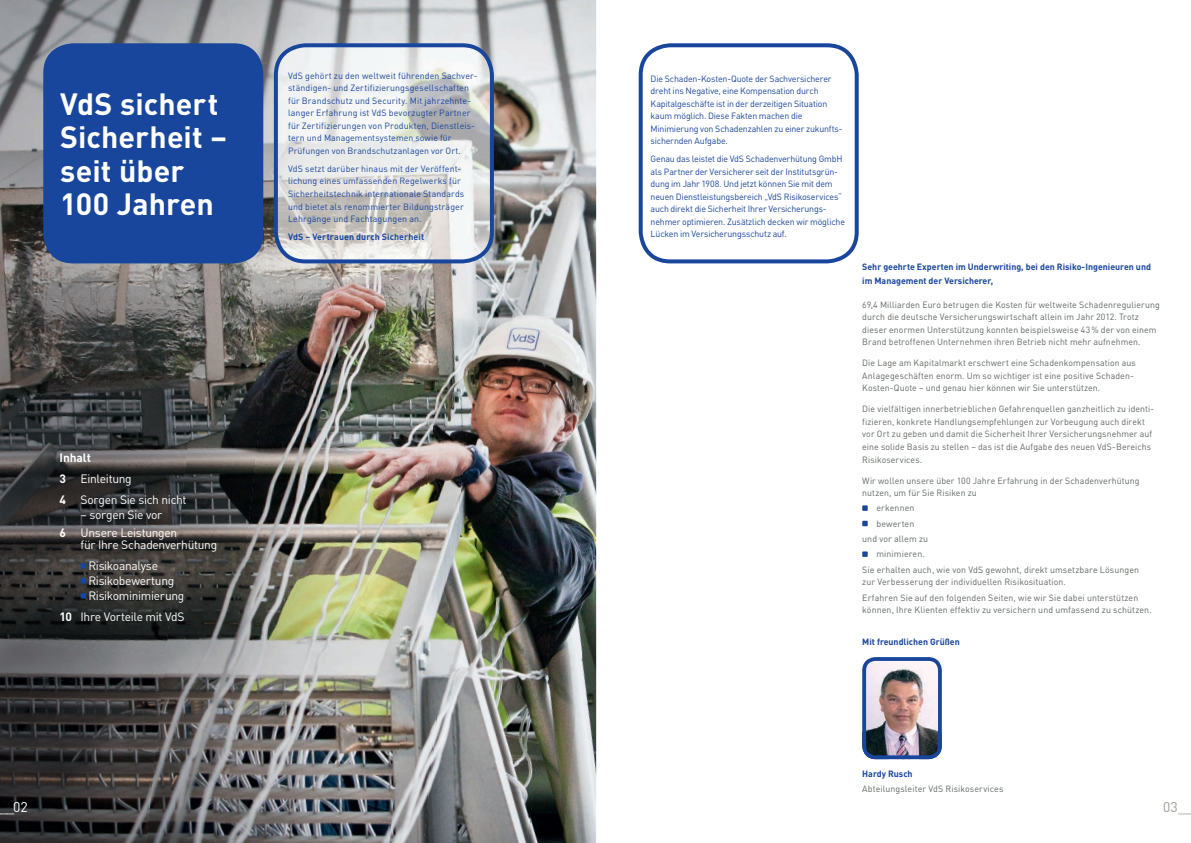
<style>
.page{position:relative;width:1191px;height:843px;background:#fff}
.page>*{position:absolute;margin:0;border:0;box-sizing:border-box;transform-origin:0 0}
.t1{font:700 30.4px/33.1px "DIN Pro";color:#fff}
.t2{font:14px "DIN Pro";color:#fff}
.t3{font:14px "DIN Pro";color:#96a196}
.t4{font:12px/20.8px "DIN Pro";letter-spacing:-.025em;color:#fff}
.t5{font:9px/12.5px "DIN Pro";letter-spacing:.01em;color:#606861}
.t6{font:9px/12.5px "DIN Pro";letter-spacing:-.02em;color:#18469d}
.t7{font:9px/12.5px "DIN Pro";color:#18469d}
.t8{font:700 9px/14px "DIN Pro";color:#18469d}
.s1{font-weight:700}
</style>
<div class="page">
<svg style="left:862px;top:505px;width:5px;height:6px"></svg>
<svg style="left:862px;top:520px;width:5px;height:6px"></svg>
<svg style="left:862px;top:551px;width:5px;height:6px"></svg>
<img style="left:235px;top:0;width:203px;height:59px">
<img style="left:438px;top:0;width:158px;height:51px">
<img style="left:0;top:0;width:235px;height:212px">
<img style="left:494px;top:51px;width:102px;height:142px">
<img style="left:162px;top:59px;width:112px;height:783px">
<img style="left:527px;top:190px;width:69px;height:652px">
<img style="left:486px;top:193px;width:109px;height:573px">
<img style="left:417px;top:263px;width:69px;height:579px">
<img style="left:0;top:212px;width:210px;height:163px">
<img style="left:245px;top:243px;width:205px;height:333px">
<img style="left:0;top:354px;width:195px;height:302px">
<img style="left:561px;top:522px;width:35px;height:320px">
<img style="left:215px;top:557px;width:202px;height:285px">
<img style="left:0;top:637px;width:166px;height:54px">
<img style="left:0;top:672px;width:162px;height:170px">
<img style="left:422px;top:754px;width:114px;height:88px">
<img style="left:214px;top:838px;width:129px;height:4px">
<div style="left:43px;top:43px;width:220px;height:220px;background:#18469d;border-radius:30px"></div>
<svg style="left:639px;top:43px;width:220px;height:220px"></svg>
<img style="left:862px;top:657px;width:80px;height:102px">
<svg style="left:274px;top:43px;width:220px;height:220px"></svg>
<svg style="left:81px;top:563px;width:5px;height:5px"></svg>
<svg style="left:81px;top:578px;width:5px;height:5px"></svg>
<svg style="left:81px;top:593px;width:5px;height:5px"></svg>
<h1 class="t1" style="left:60px;top:86px;width:168px">VdS sichert<br>Sicherheit – seit über<br>100 Jahren</h1>
<p class="t7" style="left:288px;top:68px;width:191px">VdS gehört zu den weltweit führenden Sachver&shy;ständigen- und Zertifizierungsgesellschaften für Brandschutz und Security. Mit jahrzehnte&shy;langer Erfahrung ist VdS bevorzugter Partner für Zertifizierungen von Produkten, Dienstleis&shy;tern und Managementsystemen sowie für Prüfungen von Brandschutzanlagen vor Ort.</p>
<p class="t7" style="left:288px;top:161px;width:178px">VdS setzt darüber hinaus mit der Veröffent&shy;lichung eines umfassenden Regelwerks für Sicherheitstechnik internationale Standards und bietet als renommierter Bildungsträger Lehrgänge und Fachtagungen an.</p>
<p class="t8" style="left:288px;top:229px;width:138px">VdS – Vertrauen durch Sicherheit</p>
<h3 class="t4" style="left:60px;top:446px;width:128px"><span class="s1">Inhalt<br>3</span> Einleitung<br><span class="s1">4</span> Sorgen Sie sich nicht</h3>
<h3 class="t4" style="left:60px;top:504px;width:119px;line-height:18.2px;text-align:center">– sorgen Sie vor<br><span class="s1">6</span> Unsere Leistungen</h3>
<h3 class="t4" style="left:88px;top:533px;width:130px;text-indent:-8px">für Ihre Schadenverhütung<br>Risikoanalyse</h3>
<h3 class="t4" style="left:88px;top:572px;width:98px;line-height:15px">Risikobewertung<br>Risikominimierung</h3>
<h3 class="t4" style="left:60px;top:604px;width:126px"><span class="s1">10</span> Ihre Vorteile mit VdS</h3>
<p class="t6" style="left:650px;top:71px;width:193px">Die Schaden-Kosten-Quote der Sach versicherer dreht ins Negative, eine Kompensation durch Kapitalgeschäfte ist in der derzeitigen Situation kaum möglich. Diese Fakten machen die Minimierung von Schadenzahlen zu einer zukunfts&shy;sichern den Aufgabe.</p>
<p class="t6" style="left:650px;top:152px;width:196px">Genau das leistet die VdS Schadenverhütung GmbH als Partner der Versicherer seit der Instituts grün&shy;dung im Jahr 1908. Und jetzt können Sie mit dem neuen Dienstleistungsbereich „VdS Risiko services“ auch direkt die Sicherheit Ihrer Versicherungs&shy;nehmer optimieren. Zusätzlich decken wir mögliche Lücken im Versicherungsschutz auf.</p>
<p class="t8" style="left:862px;top:259px;width:290px">Sehr geehrte Experten im Underwriting, bei den Risiko-Ingenieuren und im Management der Versicherer,</p>
<p class="t5" style="left:862px;top:297px;width:299px">69,4 Milliarden Euro betrugen die Kosten für weltweite Schadenregulierung durch die deutsche Versicherungswirtschaft allein im Jahr 2012. Trotz dieser enormen Unterstützung konnten beispielsweise 43 % der von einem Brand betroffenen Unternehmen ihren Betrieb nicht mehr aufnehmen.</p>
<p class="t5" style="left:862px;top:356px;width:275px">Die Lage am Kapitalmarkt erschwert eine Schadenkompensation aus<br>Anlagegeschäften enorm. Um so wichtiger ist eine positive Schaden-<br>Kosten-Quote – und genau hier können wir Sie unterstützen.</p>
<p class="t5" style="left:862px;top:402px;width:293px">Die vielfältigen innerbetrieblichen Gefahrenquellen ganzheitlich zu identi&shy;fizieren, konkrete Handlungsempfehlungen zur Vorbeugung auch direkt vor Ort zu geben und damit die Sicherheit Ihrer Versicherungsnehmer auf eine solide Basis zu stellen – das ist die Aufgabe des neuen VdS-Bereichs Risikoservices.</p>
<p class="t5" style="left:862px;top:473px;width:279px">Wir wollen unsere über 100 Jahre Erfahrung in der Schadenverhütung nutzen, um für Sie Risiken zu</p>
<p class="t5" style="left:876px;top:501px;width:39px">erkennen</p>
<p class="t5" style="left:876px;top:516px;width:39px">bewerten</p>
<p class="t5" style="left:862px;top:531px;width:67px">und vor allem zu</p>
<p class="t5" style="left:876px;top:547px;width:50px">minimieren.</p>
<p class="t5" style="left:862px;top:562px;width:278px">Sie erhalten auch, wie von VdS gewohnt, direkt umsetzbare Lösungen</p>
<p class="t5" style="left:862px;top:573px;width:277px;line-height:15.3px">zur Verbesserung der individuellen Risikosituation.<br>Erfahren Sie auf den folgenden Seiten, wie wir Sie dabei unterstützen</p>
<p class="t5" style="left:862px;top:602px;width:291px">können, Ihre Klienten effektiv zu versichern und umfassend zu schützen.</p>
<p class="t8" style="left:862px;top:634px;width:99px">Mit freundlichen Grüßen</p>
<p class="t8" style="left:862px;top:765px;width:52px">Hardy Rusch</p>
<p class="t5" style="left:862px;top:781px;width:143px">Abteilungsleiter VdS Risikoservices</p>
<h2 class="t2" style="left:-1px;top:795px;width:30px">__02</h2>
<h2 class="t3" style="left:1163px;top:795px;width:31px">03__</h2>
</div>
